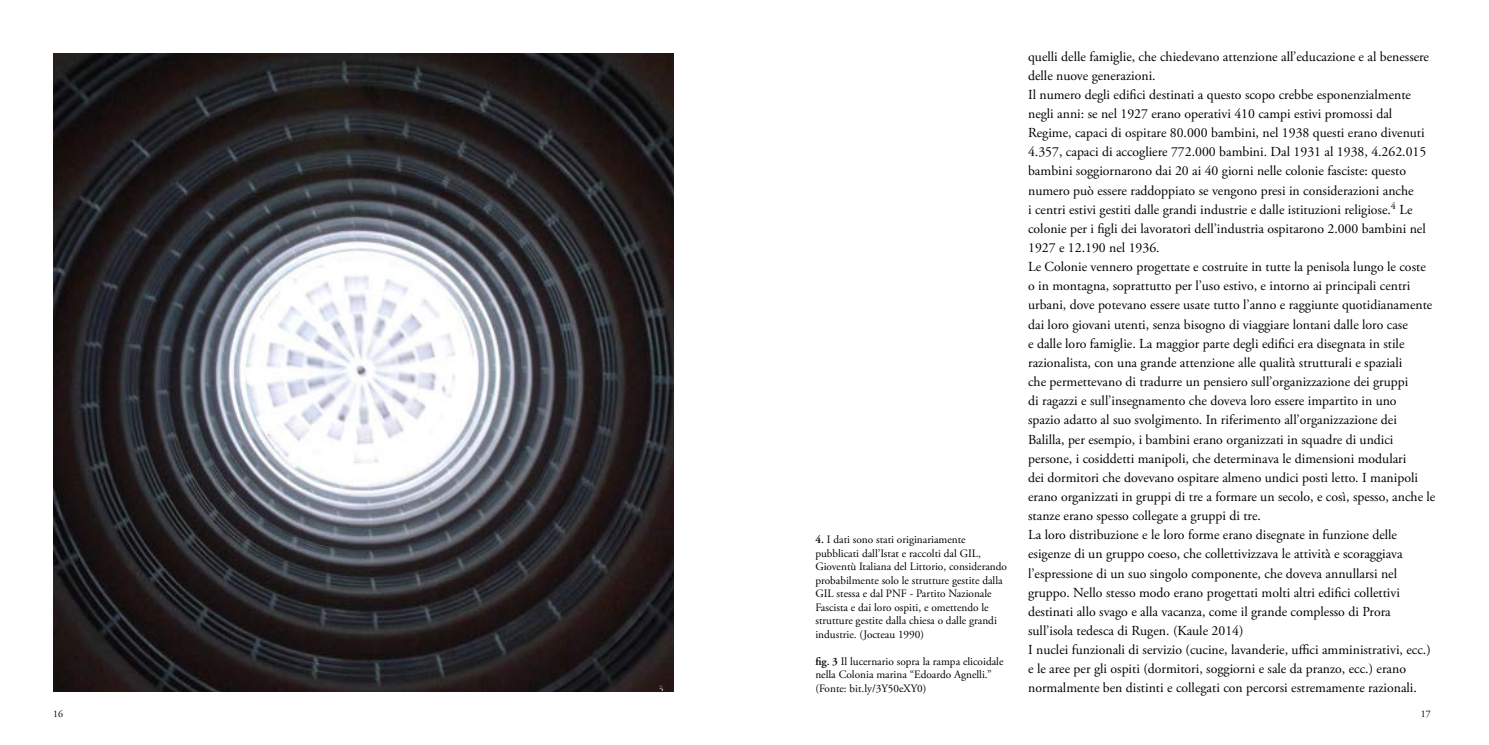
<style>
.page{position:relative;width:1489px;height:745px;background:#fff}
.page>*{position:absolute;margin:0;border:0;box-sizing:border-box;transform-origin:0 0}
.t1{font:13.75px/19.1px "Adobe Garamond Pro";color:#000}
.t2{font:11.25px/13.5px "Adobe Garamond Pro";color:#000}
.t3{font:10px "Adobe Garamond Pro";color:#000}
.t4{font:10px "Adobe Garamond Pro";color:#fff}
.s1{font-weight:600}
.s2{color:#000}
</style>
<div class="page">
<img style="left:53px;top:53px;width:620px;height:638px">
<p class="t2" style="left:815px;top:533px;width:193px"><span class="s1">4.</span> I dati sono stati originariamente pubblicati dall’Istat e raccolti dal GIL, Gioventù Italiana del Littorio, considerando probabilmente solo le strutture gestite dalla GIL stessa e dal PNF - Partito Nazionale Fascista e dai loro ospiti, e omettendo le strutture gestite dalla chiesa o dalle grandi industrie. (Jocteau 1990)</p>
<p class="t2" style="left:815px;top:654px;width:190px"><span class="s1">fig. 3</span> Il lucernario sopra la rampa elicoidale nella Colonia marina “Edoardo Agnelli.”</p>
<p class="t4" style="left:658px;top:682px;width:6px">3<span class="s2">2</span></p>
<p class="t2" style="left:815px;top:681px;width:113px">(Fonte: bit.ly/3Y50eXY0)</p>
<p class="t1" style="left:1028px;top:47px;width:409px">quelli delle famiglie, che chiedevano attenzione all’educazione e al benessere delle nuove generazioni.<br>Il numero degli edifici destinati a questo scopo crebbe esponenzialmente negli anni: se nel 1927 erano operativi 410 campi estivi promossi dal Regime, capaci di ospitare 80.000 bambini, nel 1938 questi erano divenuti 4.357, capaci di accogliere 772.000 bambini. Dal 1931 al 1938, 4.262.015 bambini soggiornarono dai 20 ai 40 giorni nelle colonie fasciste: questo numero può essere raddoppiato se vengono presi in considerazioni anche<br>i centri estivi gestiti dalle grandi industrie e dalle istituzioni religiose.<sup>4</sup> Le colonie per i figli dei lavoratori dell’industria ospitarono 2.000 bambini nel 1927 e 12.190 nel 1936.<br>Le Colonie vennero progettate e costruite in tutte la penisola lungo le coste o in montagna, soprattutto per l’uso estivo, e intorno ai principali centri urbani, dove potevano essere usate tutto l’anno e raggiunte quotidianamente dai loro giovani utenti, senza bisogno di viaggiare lontani dalle loro case<br>e dalle loro famiglie. La maggior parte degli edifici era disegnata in stile razionalista, con una grande attenzione alle qualità strutturali e spaziali<br>che permettevano di tradurre un pensiero sull’organizzazione dei gruppi<br>di ragazzi e sull’insegnamento che doveva loro essere impartito in uno<br>spazio adatto al suo svolgimento. In riferimento all’organizzazione dei Balilla, per esempio, i bambini erano organizzati in squadre di undici persone, i cosiddetti manipoli, che determinava le dimensioni modulari<br>dei dormitori che dovevano ospitare almeno undici posti letto. I manipoli erano organizzati in gruppi di tre a formare un secolo, e così, spesso, anche le stanze erano spesso collegate a gruppi di tre.<br>La loro distribuzione e le loro forme erano disegnate in funzione delle esigenze di un gruppo coeso, che collettivizzava le attività e scoraggiava l’espressione di un suo singolo componente, che doveva annullarsi nel gruppo. Nello stesso modo erano progettati molti altri edifici collettivi destinati allo svago e alla vacanza, come il grande complesso di Prora sull’isola tedesca di Rugen. (Kaule 2014)<br>I nuclei funzionali di servizio (cucine, lavanderie, uffici amministrativi, ecc.) e le aree per gli ospiti (dormitori, soggiorni e sale da pranzo, ecc.) erano normalmente ben distinti e collegati con percorsi estremamente razionali.</p>
<p class="t3" style="left:53px;top:707px;width:11px">16</p>
<p class="t3" style="left:1420px;top:707px;width:11px">17</p>
</div>
